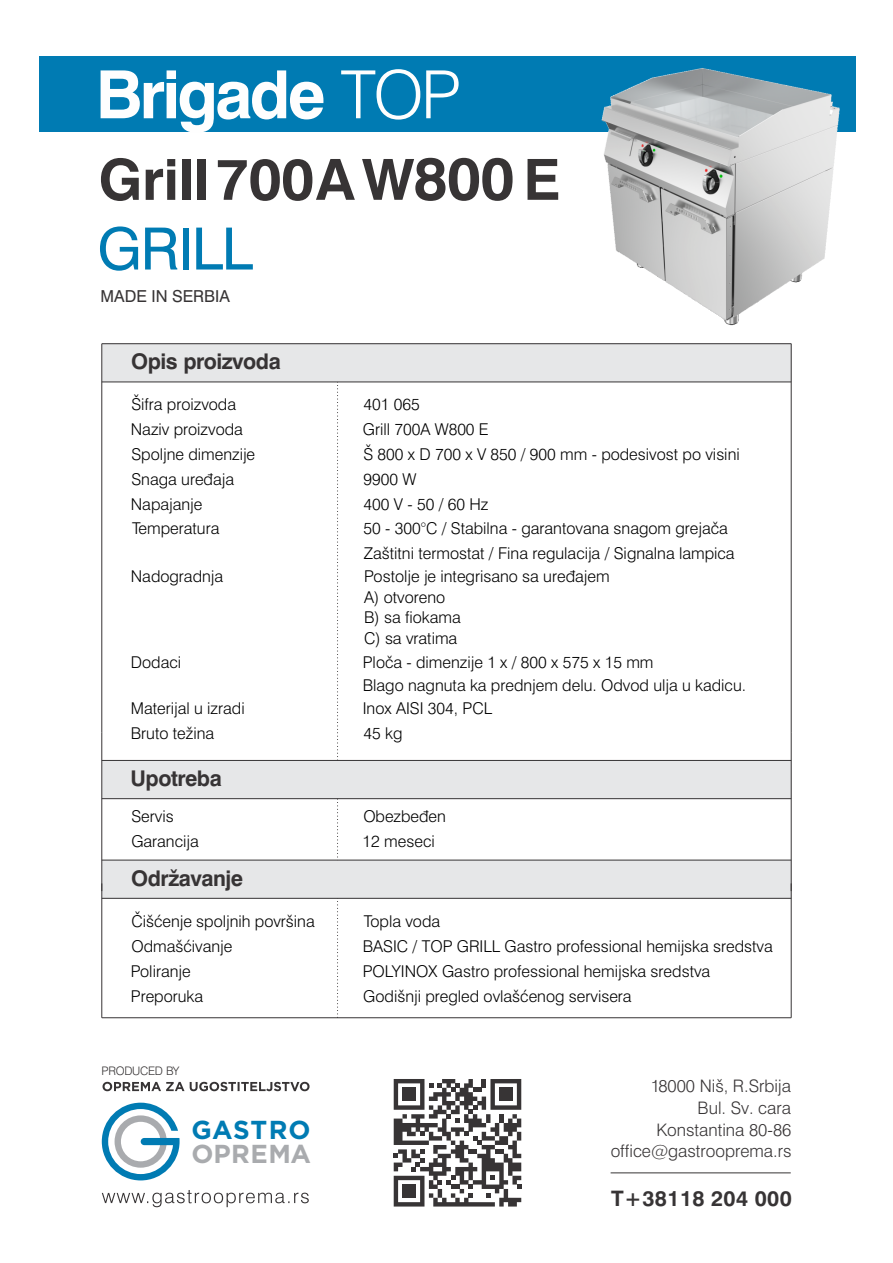
<style>
.page{position:relative;width:893px;height:1263px;background:#fff}
.page>*{position:absolute;margin:0;border:0;box-sizing:border-box;transform-origin:0 0}
.t1{font:700 66.45px "Swiss 721 BT";letter-spacing:-.045em;color:#fefefe}
.t2{font:58.35px "Swiss 721 BT";letter-spacing:-.02em;color:#007bb3}
.t3{font:700 56.7px "Swiss 721 BT";letter-spacing:-.01em;color:#373435}
.t4{font:700 25.95px "Gotham";letter-spacing:.035em;color:#007bb3}
.t5{font:700 25.95px "Gotham";letter-spacing:.015em;color:#a9abae}
.t6{font:700 21.6px "Swiss 721 BT";letter-spacing:-.025em;color:#373435}
.t7{font:700 21.3px "Swiss 721 BT";letter-spacing:.02em;color:#373435}
.t8{font:300 17.25px/21.8px "Swiss 721 BT";color:#373435;text-align:right}
.t9{font:16.5px "Swiss 721 BT";color:#373435}
.t10{font:300 16.2px/24.9px "Swiss 721 BT";color:#000}
.t11{font:300 11.7px "Swiss 721 BT";letter-spacing:-.02em;color:#373435}
.s1{font-weight:300}
.s2{font-size:58.35px}
.s3{font-size:60px}
</style>
<div class="page">
<hr style="left:611px;top:1172px;width:180px;height:1px;background:#373435">
<div style="left:102px;top:760px;width:689px;height:39px;background:#e6e7e8"></div>
<div style="left:102px;top:860px;width:689px;height:38px;background:#e6e7e8"></div>
<div style="left:102px;top:344px;width:689px;height:38px;background:#e6e7e8"></div>
<div style="left:40px;top:56px;width:816px;height:76px;background:#007bb3"></div>
<svg style="left:102px;top:1103px;width:78px;height:77px"></svg>
<svg style="left:102px;top:1190px;width:207px;height:17px"></svg>
<svg style="left:103px;top:1082px;width:207px;height:9px"></svg>
<svg style="left:337px;top:382px;width:1px;height:378px"></svg>
<svg style="left:337px;top:901px;width:1px;height:116px"></svg>
<svg style="left:337px;top:799px;width:1px;height:61px"></svg>
<hr style="left:102px;top:381px;width:689px;height:1px;background:#373435">
<hr style="left:102px;top:798px;width:689px;height:1px;background:#373435">
<hr style="left:102px;top:760px;width:689px;height:1px;background:#373435">
<hr style="left:102px;top:898px;width:689px;height:1px;background:#373435">
<hr style="left:102px;top:860px;width:689px;height:1px;background:#373435">
<hr style="left:102px;top:1017px;width:689px;height:1px;background:#373435">
<hr style="left:791px;top:344px;width:1px;height:388px;background:#373435">
<hr style="left:791px;top:883px;width:1px;height:135px;background:#373435">
<hr style="left:101px;top:344px;width:1px;height:388px;background:#373435">
<hr style="left:101px;top:883px;width:1px;height:135px;background:#373435">
<hr style="left:101px;top:732px;width:1px;height:159px;background:#373435">
<hr style="left:791px;top:732px;width:1px;height:159px;background:#373435">
<hr style="left:102px;top:343px;width:689px;height:1px;background:#373435">
<svg style="left:394px;top:1079px;width:127px;height:127px"></svg>
<img style="left:601px;top:68px;width:239px;height:258px">
<h1 class="t1" style="left:96px;top:68px;width:367px">Brigade <span class="s1">TOP</span></h1>
<h3 class="t3" style="left:98px;top:157px;width:463px">Grill<span class="s2">700</span>A W<span class="s3">800</span> E</h3>
<h2 class="t2" style="left:97px;top:225px;width:157px">GRILL</h2>
<p class="t9" style="left:101px;top:289px;width:131px">MADE IN SERBIA</p>
<h3 class="t6" style="left:131px;top:353px;width:151px">Opis proizvoda</h3>
<p class="t10" style="left:131px;top:393px;width:126px">Šifra proizvoda<br>Naziv proizvoda<br>Spoljne dimenzije<br>Snaga uređaja<br>Napajanje<br>Temperatura</p>
<p class="t10" style="left:131px;top:565px;width:94px">Nadogradnja</p>
<p class="t10" style="left:131px;top:652px;width:52px">Dodaci</p>
<p class="t10" style="left:131px;top:697px;width:115px">Materijal u izradi<br>Bruto težina</p>
<h3 class="t6" style="left:131px;top:770px;width:93px">Upotreba</h3>
<p class="t10" style="left:363px;top:393px;width:378px">401 065<br>Grill 700A W800 E<br>Š 800 x D 700 x V 850 / 900 mm - podesivost po visini<br>9900 W<br>400 V - 50 / 60 Hz<br>50 - 300°C / Stabilna - garantovana snagom grejača<br>Zaštitni termostat / Fina regulacija / Signalna lampica</p>
<p class="t10" style="left:364px;top:568px;width:247px;line-height:20.5px">Postolje je integrisano sa uređajem<br>A) otvoreno<br>B) sa fiokama<br>C) sa vratima</p>
<p class="t10" style="left:363px;top:653px;width:385px;line-height:23px">Ploča - dimenzije 1 x / 800 x 575 x 15 mm<br>Blago nagnuta ka prednjem delu. Odvod ulja u kadicu.<br>Inox AISI 304, PCL</p>
<p class="t10" style="left:363px;top:722px;width:40px">45 kg</p>
<p class="t10" style="left:131px;top:805px;width:69px">Servis<br>Garancija</p>
<p class="t10" style="left:363px;top:805px;width:85px">Obezbeđen<br>12 meseci</p>
<h3 class="t6" style="left:131px;top:870px;width:113px">Održavanje</h3>
<p class="t10" style="left:131px;top:910px;width:185px">Čišćenje spoljnih površina<br>Odmašćivanje<br>Poliranje<br>Preporuka</p>
<p class="t10" style="left:363px;top:910px;width:411px">Topla voda<br>BASIC / TOP GRILL Gastro professional hemijska sredstva POLYINOX Gastro professional hemijska sredstva<br>Godišnji pregled ovlašćenog servisera</p>
<p class="t11" style="left:102px;top:1066px;width:79px">PRODUCED BY</p>
<h3 class="t4" style="left:191px;top:1118px;width:121px">GASTRO</h3>
<h3 class="t5" style="left:191px;top:1142px;width:121px">OPREMA</h3>
<p class="t8" style="left:611px;top:1077px;width:182px">18000 Niš, R.Srbija<br>Bul. Sv. cara<br>Konstantina 80-86 office@gastrooprema.rs</p>
<h3 class="t7" style="left:611px;top:1190px;width:182px">T+38118 204 000</h3>
</div>
